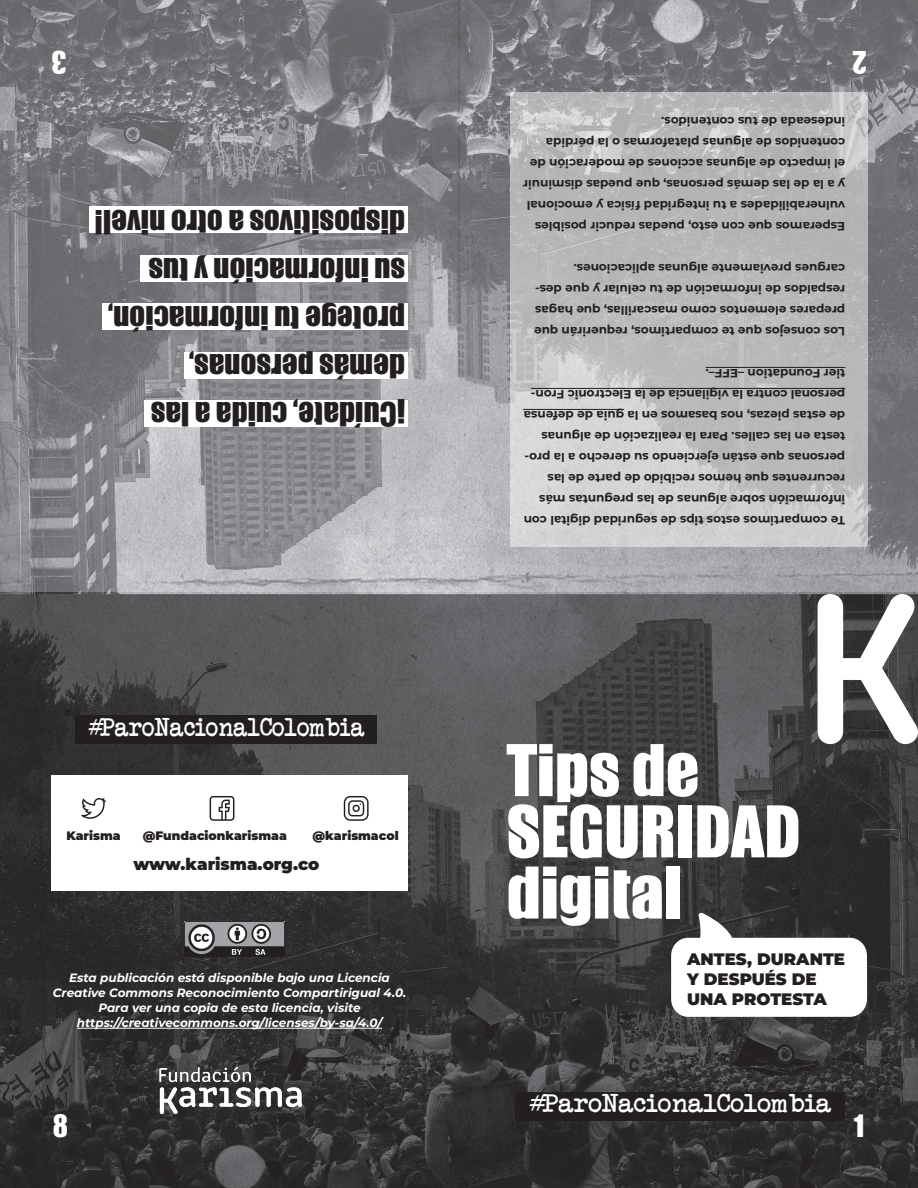
<style>
.page{position:relative;width:918px;height:1188px;background:#fff}
.page>*{position:absolute;margin:0;border:0;box-sizing:border-box;transform-origin:0 0}
.t1{font:700 condensed 65.7px/61.2px "Gabo Drive";color:#fff}
.t2{font:700 condensed 30.9px/48.2px "Gabo Drive";color:#231f20}
.t3{font:700 condensed 28.5px "Gabo Drive";color:#fff}
.t4{font:25.2px "Another Typewriter";color:#fff}
.t5{font:25.2px "Another Typewriter";color:#fff;scale:1.09 1}
.t6{font:900 16.65px/20px "Montserrat";color:#231f20}
.t7{font:900 16.5px "Montserrat";color:#231f20}
.t8{font:900 12.3px "Montserrat";color:#231f20}
.t9{font:700 12px/21px "Montserrat";color:#231f20}
.t10{font:italic 700 12px/15px "Montserrat";color:#fff;text-align:center}
</style>
<div class="page">
<img style="left:0;top:0;width:918px;height:1188px">
<svg style="left:818px;top:594px;width:100px;height:150px"></svg>
<svg style="left:671px;top:913px;width:196px;height:104px"></svg>
<div style="left:145px;top:401px;width:263px;height:26px;background:#fff"></div>
<svg style="left:510px;top:92px;width:358px;height:455px;background:#bfbfc1"></svg>
<div style="left:51px;top:775px;width:357px;height:116px;background:#fff"></div>
<div style="left:185px;top:352px;width:223px;height:27px;background:#fff"></div>
<div style="left:102px;top:303px;width:306px;height:27px;background:#fff"></div>
<div style="left:140px;top:255px;width:268px;height:26px;background:#fff"></div>
<div style="left:89px;top:206px;width:319px;height:27px;background:#fff"></div>
<div style="left:75px;top:716px;width:302px;height:28px;background:#231f20"></div>
<div style="left:515px;top:1092px;width:330px;height:28px;background:#231f20"></div>
<svg style="left:81px;top:798px;width:25px;height:21px"></svg>
<svg style="left:210px;top:796px;width:24px;height:25px"></svg>
<svg style="left:344px;top:796px;width:25px;height:25px"></svg>
<img style="left:134px;top:1042px;width:201px;height:95px">
<hr style="left:77px;top:1028px;width:305px;height:1px;background:#fff">
<img style="left:184px;top:921px;width:101px;height:35px">
<hr style="left:523px;top:409px;width:101px;height:1px;background:#231f20">
<hr style="left:531px;top:388px;width:314px;height:1px;background:#231f20">
<hr style="left:706px;top:367px;width:139px;height:1px;background:#231f20">
<h3 class="t3" style="left:66px;top:82px;width:17px;rotate:-180deg">3</h3>
<h2 class="t2" style="left:405px;top:439px;width:312px;rotate:-180deg">¡Cuídate, cuida a las demás personas, protege tu información, su información y tus dispositivos a otro nivel!</h2>
<h3 class="t4" style="left:88px;top:711px;width:279px">#ParoNacionalColombia</h3>
<p class="t8" style="left:67px;top:826px;width:56px">Karisma</p>
<p class="t8" style="left:143px;top:826px;width:146px">@Fundacionkarismaa</p>
<p class="t8" style="left:313px;top:826px;width:88px">@karismacol</p>
<h3 class="t7" style="left:133px;top:852px;width:187px">www.karisma.org.co</h3>
<p class="t10" style="left:53px;top:970px;width:355px">Esta publicación está disponible bajo una Licencia Creative Commons Reconocimiento Compartirigual 4.0.<br>Para ver una copia de esta licencia, visite https://creativecommons.org/licenses/by-sa/4.0/</p>
<h3 class="t3" style="left:53px;top:1106px;width:17px">8</h3>
<h3 class="t3" style="left:867px;top:82px;width:16px;rotate:-180deg">2</h3>
<p class="t9" style="left:845px;top:237px;width:324px;rotate:-180deg">Esperamos que con esto, puedas reducir posibles vulnerabilidades a tu integridad física y emocional y a la de las demás personas, que puedas disminuir el impacto de algunas acciones de moderación de contenidos de algunas plataformas o la pérdida indeseada de tus contenidos.</p>
<p class="t9" style="left:845px;top:342px;width:313px;text-align:justify;rotate:-180deg">Los consejos que te compartimos, requerirán que prepares elementos como mascarillas, que hagas respaldos de información de tu celular y que des&shy;cargues previamente algunas aplicaciones.</p>
<p class="t9" style="left:845px;top:531px;width:323px;rotate:-180deg">Te compartimos estos tips de seguridad digital con información sobre algunas de las preguntas más recurrentes que hemos recibido de parte de las personas que están ejerciendo su derecho a la pro&shy;testa en las calles. Para la realización de algunas de estas piezas, nos basamos en la guia de defensa personal contra la vigilancia de la Electronic Fron&shy;tier Foundation –EFF–.</p>
<h1 class="t1" style="left:507px;top:739px;width:296px">Tips de<br>SEGURIDAD digital</h1>
<h3 class="t6" style="left:687px;top:948px;width:159px">ANTES, DURANTE<br>Y DESPUÉS DE<br>UNA PROTESTA</h3>
<h3 class="t5" style="left:529px;top:1087px;width:279px">#ParoNacionalColombia</h3>
<h3 class="t3" style="left:854px;top:1106px;width:12px">1</h3>
</div>
